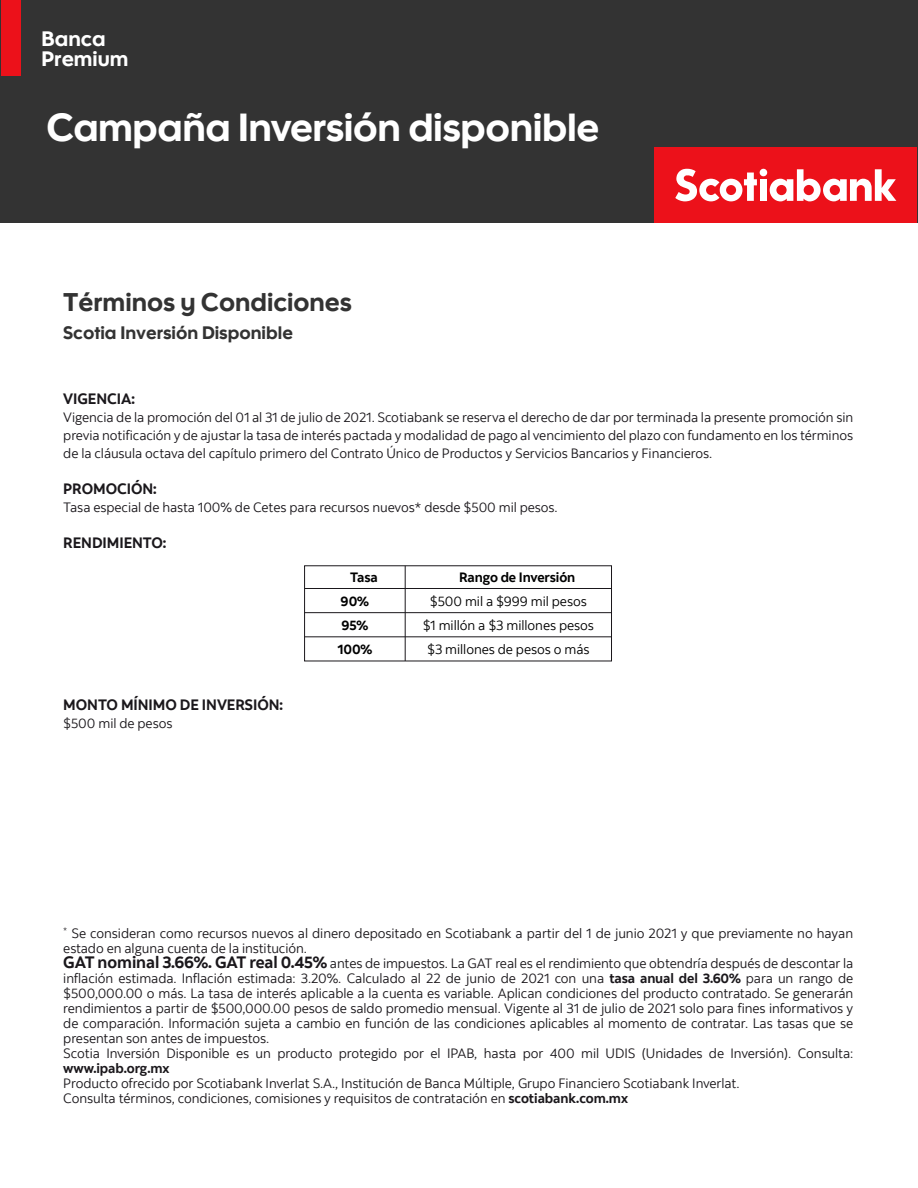
<style>
.page{position:relative;width:918px;height:1188px;background:#fff}
.page>*{position:absolute;margin:0;border:0;box-sizing:border-box;transform-origin:0 0}
.t1{font:39px "Scotia Headline";letter-spacing:-.01em;color:#fff}
.t2{font:25.5px "Scotia Headline";color:#333}
.t3{font:20.85px/19.5px "Scotia Headline";color:#fff}
.t4{font:18px "Scotia Headline";color:#333}
.t5{font:700 15px "Scotia";letter-spacing:-.005em;color:#1a171b}
.t6{font:13.5px/15px "Scotia";letter-spacing:-.005em;color:#1a171b}
.t7{font:13.5px/24.2px "Scotia";letter-spacing:-.005em;color:#000;text-align:center}
.t8{font:700 13.5px/24.2px "Scotia";letter-spacing:-.005em;color:#000;text-align:center}
.t9{font:700 13.5px "Scotia";letter-spacing:-.005em;color:#1a171b}
.s1{font-weight:700;font-size:16.5px}
.s2{font-weight:700}
</style>
<div class="page">
<div style="left:0;top:0;width:918px;height:223px;background:#333"></div>
<hr style="left:305px;top:588px;width:307px;height:1px;background:#1a171b">
<hr style="left:305px;top:637px;width:307px;height:1px;background:#1a171b">
<hr style="left:305px;top:612px;width:307px;height:1px;background:#1a171b">
<hr style="left:405px;top:566px;width:1px;height:95px;background:#1a171b">
<div style="left:655px;top:147px;width:262px;height:76px;background:#ec111a"></div>
<div style="left:760px;top:179px;width:7px;height:22px;background:#fff"></div>
<div style="left:760px;top:169px;width:7px;height:7px;background:#fff;border-radius:50%"></div>
<svg style="left:675px;top:169px;width:82px;height:32px"></svg>
<svg style="left:770px;top:169px;width:126px;height:32px"></svg>
<div style="left:1px;top:0;width:20px;height:76px;background:#ec111a"></div>
<h3 class="t3" style="left:42px;top:30px;width:88px">Banca<br>Premium</h3>
<h1 class="t1" style="left:47px;top:104px;width:554px">Campaña Inversión disponible</h1>
<h2 class="t2" style="left:63px;top:287px;width:290px">Términos y Condiciones</h2>
<h3 class="t4" style="left:63px;top:322px;width:231px">Scotia Inversión Disponible</h3>
<p class="t5" style="left:63px;top:389px;width:73px">VIGENCIA:</p>
<p class="t6" style="left:63px;top:408px;width:791px;line-height:18px;text-align:justify">Vigencia de la promoción del 01 al 31 de julio de 2021. Scotiabank se reserva el derecho de dar por terminada la presente promoción sin previa notificación y de ajustar la tasa de interés pactada y modalidad de pago al vencimiento del plazo con fundamento en los términos de la cláusula octava del capítulo primero del Contrato Único de Productos y Servicios Bancarios y Financieros.</p>
<p class="t5" style="left:63px;top:479px;width:95px">PROMOCIÓN:</p>
<p class="t6" style="left:63px;top:499px;width:496px">Tasa especial de hasta 100% de Cetes para recursos nuevos* desde $500 mil pesos.</p>
<p class="t5" style="left:63px;top:533px;width:105px">RENDIMIENTO:</p>
<p class="t5" style="left:63px;top:695px;width:221px">MONTO MÍNIMO DE INVERSIÓN:</p>
<p class="t6" style="left:63px;top:715px;width:111px">$500 mil de pesos</p>
<p class="t8" style="left:350px;top:565px;width:29px">Tasa</p>
<p class="t8" style="left:459px;top:565px;width:118px">Rango de Inversión</p>
<p class="t8" style="left:337px;top:589px;width:37px">90%<br>95%<br>100%</p>
<p class="t7" style="left:423px;top:589px;width:173px">$500 mil a $999 mil pesos $1 millón a $3 millones pesos $3 millones de pesos o más</p>
<p class="t6" style="left:63px;top:925px;width:792px"><sup>*</sup> Se consideran como recursos nuevos al dinero depositado en Scotiabank a partir del 1 de junio 2021 y que previamente no hayan estado en alguna cuenta de la institución.<br><span class="s1">GAT nominal 3.66%. GAT real 0.45%</span> antes de impuestos. La GAT real es el rendimiento que obtendría después de descontar la inflación estimada. Inflación estimada: 3.20%. Calculado al 22 de junio de 2021 con una <span class="s2">tasa anual del 3.60%</span> para un rango de $500,000.00 o más. La tasa de interés aplicable a la cuenta es variable. Aplican condiciones del producto contratado. Se generarán rendimientos a partir de $500,000.00 pesos de saldo promedio mensual. Vigente al 31 de julio de 2021 solo para fines informativos y de comparación. Información sujeta a cambio en función de las condiciones aplicables al momento de contratar. Las tasas que se presentan son antes de impuestos.<br>Scotia Inversión Disponible es un producto protegido por el IPAB, hasta por 400 mil UDIS (Unidades de Inversión). Consulta:</p>
<p class="t9" style="left:63px;top:1060px;width:108px">www.ipab.org.mx</p>
<p class="t6" style="left:63px;top:1075px;width:678px">Producto ofrecido por Scotiabank Inverlat S.A., Institución de Banca Múltiple, Grupo Financiero Scotiabank Inverlat.<br>Consulta términos, condiciones, comisiones y requisitos de contratación en <span class="s2">scotiabank.com.mx</span></p>
</div>
